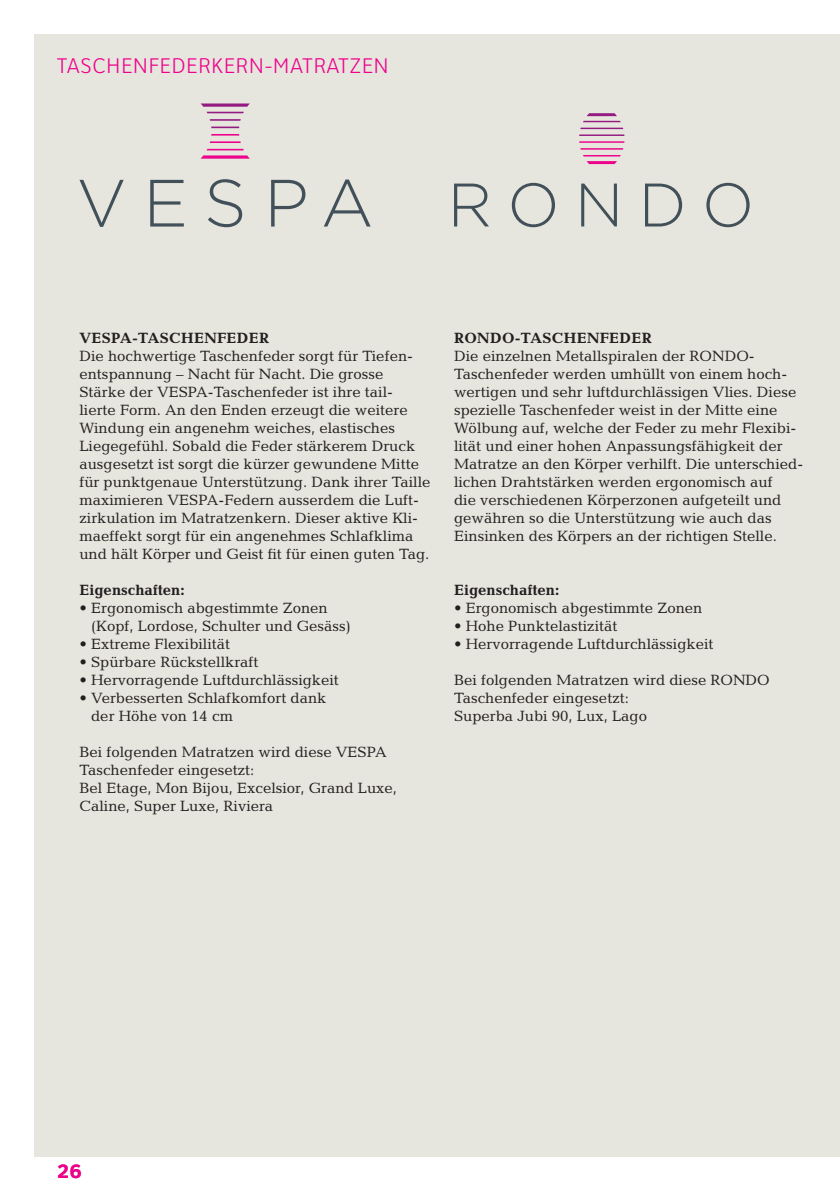
<style>
.page{position:relative;width:840px;height:1191px;background:#fff}
.page>*{position:absolute;margin:0;border:0;box-sizing:border-box;transform-origin:0 0}
.t1{font:300 22px "Clearview Text";letter-spacing:.015em;color:#ed028c}
.t2{font:700 20px "Clearview Text";color:#ed028c}
.t3{font:15px/18px "Candida Std";color:#231f20}
.t4{font:700 15px "Candida Std";letter-spacing:.01em;color:#231f20}
</style>
<div class="page">
<div style="left:34px;top:34px;width:805px;height:1123px;background:#e7e6de"></div>
<svg style="left:79px;top:180px;width:45px;height:47px"></svg>
<svg style="left:150px;top:180px;width:34px;height:46px"></svg>
<svg style="left:208px;top:179px;width:34px;height:48px"></svg>
<svg style="left:271px;top:180px;width:34px;height:46px"></svg>
<svg style="left:324px;top:179px;width:46px;height:47px"></svg>
<svg style="left:200px;top:149px;width:50px;height:10px"></svg>
<svg style="left:209px;top:134px;width:32px;height:9px"></svg>
<svg style="left:211px;top:127px;width:28px;height:1px"></svg>
<svg style="left:209px;top:119px;width:32px;height:2px"></svg>
<svg style="left:200px;top:103px;width:50px;height:10px"></svg>
<svg style="left:579px;top:128px;width:45px;height:36px"></svg>
<svg style="left:583px;top:113px;width:37px;height:9px"></svg>
<svg style="left:454px;top:184px;width:34px;height:42px"></svg>
<svg style="left:511px;top:183px;width:43px;height:44px"></svg>
<svg style="left:581px;top:184px;width:35px;height:42px"></svg>
<svg style="left:645px;top:184px;width:36px;height:42px"></svg>
<svg style="left:706px;top:183px;width:43px;height:44px"></svg>
<h1 class="t1" style="left:57px;top:54px;width:333px">TASCHENFEDERKERN-MATRATZEN</h1>
<p class="t4" style="left:79px;top:329px;width:191px">VESPA-TASCHENFEDER</p>
<p class="t3" style="left:79px;top:347px;width:352px">Die hochwertige Taschenfeder sorgt für Tiefen&shy;entspannung – Nacht für Nacht. Die grosse Stärke der VESPA-Taschenfeder ist ihre tail&shy;lierte Form. An den Enden erzeugt die weitere Windung ein angenehm weiches, elastisches Liegegefühl. Sobald die Feder stärkerem Druck ausgesetzt ist sorgt die kürzer gewundene Mitte für punktgenaue Unterstützung. Dank ihrer Taille maximieren VESPA-Federn ausserdem die Luft&shy;zirkulation im Matratzenkern. Dieser aktive Kli&shy;maeffekt sorgt für ein angenehmes Schlafklima und hält Körper und Geist fit für einen guten Tag.</p>
<p class="t4" style="left:79px;top:581px;width:107px">Eigenschaften:</p>
<p class="t3" style="left:91px;top:599px;width:261px;text-indent:-12px">• Ergonomisch abgestimmte Zonen (Kopf, Lordose, Schulter und Gesäss)</p>
<p class="t3" style="left:79px;top:635px;width:152px">• Extreme Flexibilität</p>
<p class="t3" style="left:79px;top:653px;width:180px">• Spürbare Rückstellkraft</p>
<p class="t3" style="left:79px;top:671px;width:261px">• Hervorragende Luftdurchlässigkeit</p>
<p class="t3" style="left:91px;top:689px;width:237px;text-indent:-12px">• Verbesserten Schlafkomfort dank der Höhe von 14 cm</p>
<p class="t3" style="left:79px;top:743px;width:319px">Bei folgenden Matratzen wird diese VESPA Taschenfeder eingesetzt:<br>Bel Etage, Mon Bijou, Excelsior, Grand Luxe, Caline, Super Luxe, Riviera</p>
<p class="t4" style="left:454px;top:329px;width:199px">RONDO-TASCHENFEDER</p>
<p class="t3" style="left:454px;top:347px;width:350px">Die einzelnen Metallspiralen der RONDO-Taschenfeder werden umhüllt von einem hoch&shy;wertigen und sehr luftdurchlässigen Vlies. Diese spezielle Taschenfeder weist in der Mitte eine Wölbung auf, welche der Feder zu mehr Flexibi&shy;lität und einer hohen Anpassungsfähigkeit der Matratze an den Körper verhilft. Die unterschied&shy;lichen Drahtstärken werden ergonomisch auf<br>die verschiedenen Körperzonen aufgeteilt und gewähren so die Unterstützung wie auch das Einsinken des Körpers an der richtigen Stelle.</p>
<p class="t4" style="left:454px;top:581px;width:107px">Eigenschaften:</p>
<p class="t3" style="left:454px;top:599px;width:250px">• Ergonomisch abgestimmte Zonen</p>
<p class="t3" style="left:454px;top:617px;width:165px">• Hohe Punktelastizität</p>
<p class="t3" style="left:454px;top:635px;width:261px">• Hervorragende Luftdurchlässigkeit</p>
<p class="t3" style="left:454px;top:671px;width:317px">Bei folgenden Matratzen wird diese RONDO<br>Taschenfeder eingesetzt:<br>Superba Jubi 90, Lux, Lago</p>
<h2 class="t2" style="left:57px;top:1159px;width:27px">26</h2>
</div>
